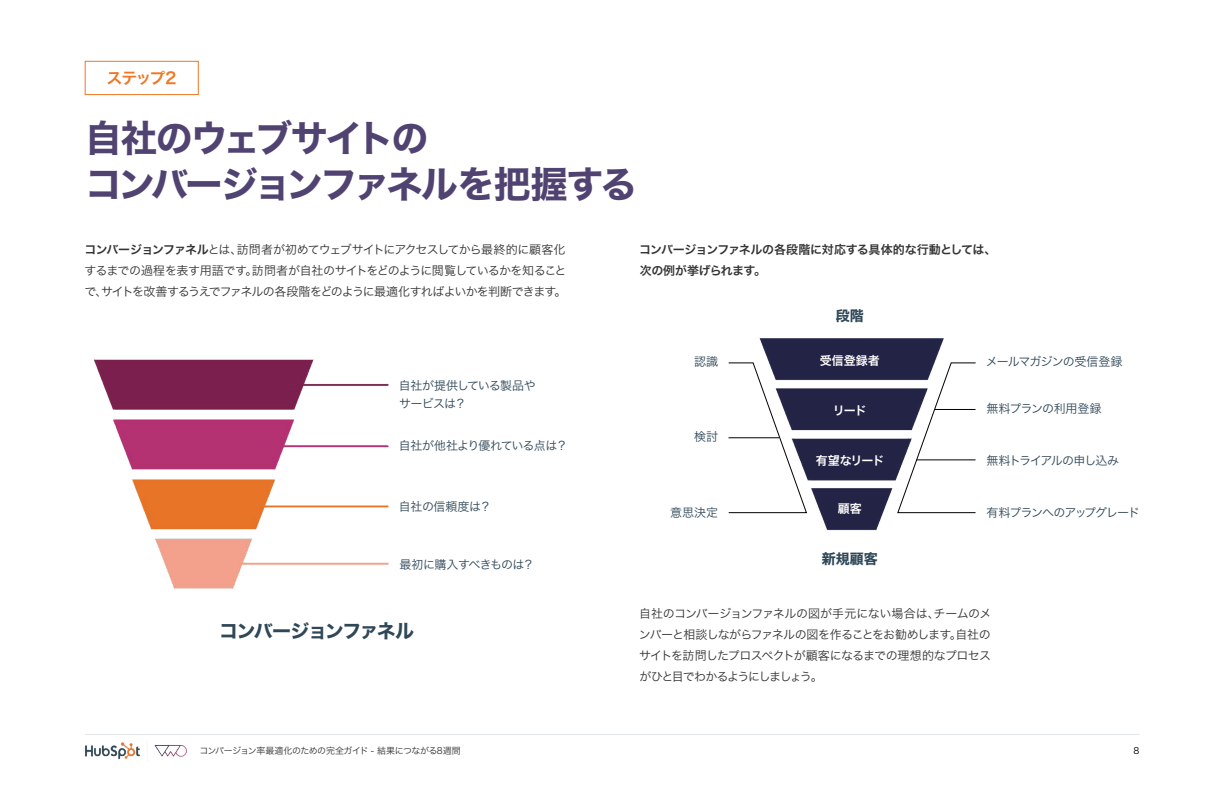
<style>
.page{position:relative;width:1224px;height:792px;background:#fff}
.page>*{position:absolute;margin:0;border:0;box-sizing:border-box;transform-origin:0 0}
.t1{font:37px/46px "Hira Kaku Std W7";letter-spacing:-.07em;color:#514371}
.t2{font:19px "Hira Kaku Std W7";letter-spacing:-.08em;color:#2f4757}
.t3{font:16px "Hira Kaku Std W6";letter-spacing:-.085em;color:#f07622}
.t4{font:14px "Hira Kaku Std W7";color:#2f4757}
.t5{font:12px/21px "Hira Kaku Std W3";letter-spacing:-.075em;color:#343434;text-align:justify}
.t6{font:12px/18px "Hira Kaku Std W3";letter-spacing:-.06em;color:#2f4757}
.t7{font:12px/21px "Hira Kaku Std W6";letter-spacing:-.03em;color:#343434}
.t8{font:12px "Hira Kaku Std W3";letter-spacing:-.03em;color:#2f4757}
.t9{font:12px "Hira Kaku Std W6";letter-spacing:-.01em;color:#fff}
.t10{font:12px "Hira Kaku Std W3";letter-spacing:-.08em;color:#2f4757}
.t11{font:12px "Hira Kaku Std W3";letter-spacing:-.1em;color:#2f4757}
.t12{font:9px "Hira Kaku Std W3";letter-spacing:-.05em;color:#343434}
.t13{font:9px "Hira Kaku Std W3";color:#000}
.s1{font-family:"Hira Kaku Std W6"}
</style>
<div class="page">
<img style="left:85px;top:742px;width:102px;height:18px">
<hr style="left:85px;top:734px;width:1055px;height:1px;background:#e1e5e7">
<img style="left:94px;top:359px;width:295px;height:230px">
<img style="left:759px;top:338px;width:185px;height:193px">
<svg style="left:728px;top:362px;width:80px;height:152px"></svg>
<hr style="left:728px;top:437px;width:51px;height:1px;background:#040000">
<svg style="left:896px;top:362px;width:80px;height:152px"></svg>
<hr style="left:917px;top:459px;width:59px;height:1px;background:#040000">
<hr style="left:935px;top:409px;width:41px;height:1px;background:#040000">
<div style="left:85px;top:61px;width:114px;height:34px;border:1px solid #f07622"></div>
<h3 class="t3" style="left:106px;top:66px;width:72px">ステップ2</h3>
<h1 class="t1" style="left:85px;top:116px;width:553px">自社のウェブサイトの<br>コンバージョンファネルを把握する</h1>
<p class="t5" style="left:84px;top:239px;width:484px"><span class="s1">コンバージョンファネル</span>とは、訪問者が初めてウェブサイトにアクセスしてから最終的に顧客化するまでの過程を表す用語です。訪問者が自社のサイトをどのように閲覧しているかを知ることで、サイトを改善するうえでファネルの各段階をどのように最適化すればよいかを判断できます。</p>
<p class="t6" style="left:399px;top:376px;width:138px">自社が提供している製品やサービスは？</p>
<p class="t6" style="left:399px;top:437px;width:170px">自社が他社より優れている点は？</p>
<p class="t8" style="left:399px;top:497px;width:94px">自社の信頼度は？</p>
<p class="t6" style="left:399px;top:555px;width:137px">最初に購入すべきものは？</p>
<h2 class="t2" style="left:219px;top:616px;width:197px">コンバージョンファネル</h2>
<p class="t7" style="left:639px;top:240px;width:359px">コンバージョンファネルの各段階に対応する具体的な行動としては、次の例が挙げられます。</p>
<p class="t4" style="left:836px;top:304px;width:29px">段階</p>
<p class="t6" style="left:694px;top:353px;width:25px">認識</p>
<p class="t9" style="left:820px;top:351px;width:61px">受信登録者</p>
<p class="t9" style="left:833px;top:401px;width:35px">リード</p>
<p class="t9" style="left:816px;top:452px;width:70px">有望なリード</p>
<p class="t9" style="left:838px;top:499px;width:25px">顧客</p>
<p class="t6" style="left:694px;top:428px;width:25px">検討</p>
<p class="t6" style="left:670px;top:503px;width:49px">意思決定</p>
<p class="t4" style="left:822px;top:547px;width:57px">新規顧客</p>
<p class="t6" style="left:986px;top:353px;width:138px">メールマガジンの受信登録</p>
<p class="t8" style="left:986px;top:399px;width:116px">無料プランの利用登録</p>
<p class="t11" style="left:986px;top:451px;width:134px">無料トライアルの申し込み</p>
<p class="t10" style="left:986px;top:503px;width:155px">有料プランへのアップグレード</p>
<p class="t5" style="left:639px;top:603px;width:354px">自社のコンバージョンファネルの図が手元にない場合は、チームのメンバーと相談しながらファネルの図を作ることをお勧めします。自社のサイトを訪問したプロスペクトが顧客になるまでの理想的なプロセスがひと目でわかるようにしましょう。</p>
<p class="t12" style="left:199px;top:744px;width:263px">コンバージョン率最適化のための完全ガイド - 結果につながる8週間</p>
<p class="t13" style="left:1134px;top:744px;width:7px">8</p>
</div>
